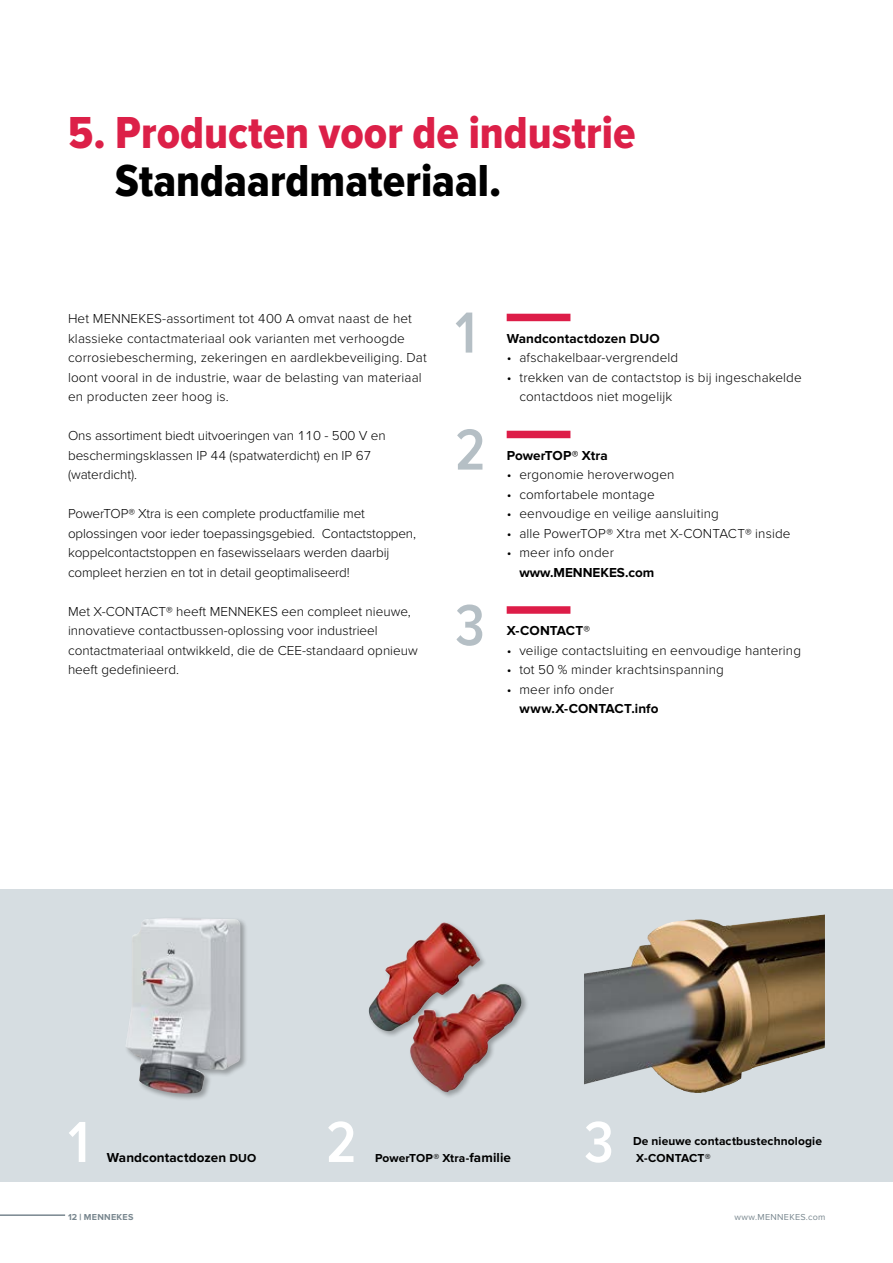
<style>
.page{position:relative;width:893px;height:1263px;background:#fff}
.page>*{position:absolute;margin:0;border:0;box-sizing:border-box;transform-origin:0 0}
.t1{font:600 60px "Proxima Nova Cond";color:#fff}
.t2{font:600 60px/117px "Proxima Nova Cond";color:#b5bfc5}
.t3{font:46.5px "Proxima Nova Cond Extrabld";color:#dc2048}
.t4{font:46.5px "Proxima Nova Cond Extrabld";color:#000}
.t5{font:300 13.5px/19.5px "Proxima Nova";letter-spacing:.005em;color:#000}
.t6{font:700 13.5px "Proxima Nova";letter-spacing:.005em;color:#000}
.t7{font:700 12px/16.5px "Proxima Nova";letter-spacing:.01em;color:#000}
.t8{font:9px "Proxima Nova";letter-spacing:.03em;color:#79878f}
.t9{font:700 9px "Proxima Nova";letter-spacing:.03em;color:#79878f}
.s1{font-size:12px}
.s2{font-size:13.5px}
.s3{font-family:"Proxima Nova Extrabld";font-weight:400}
</style>
<div class="page">
<hr style="left:0;top:1214px;width:65px;height:2px;background:#79878f">
<div style="left:0;top:889px;width:893px;height:292px;background:#d6dde1"></div>
<div style="left:125px;top:916px;width:123px;height:185px;background:#000;opacity:.3"></div>
<img style="left:126px;top:918px;width:114px;height:177px">
<div style="left:368px;top:921px;width:120px;height:117px;background:#000;opacity:.3"></div>
<img style="left:414px;top:922px;width:30px;height:22px">
<div style="left:409px;top:982px;width:120px;height:117px;background:#000;opacity:.3"></div>
<img style="left:488px;top:984px;width:15px;height:6px">
<img style="left:584px;top:914px;width:241px;height:179px">
<div style="left:507px;top:314px;width:63px;height:7px;background:#dd1d48"></div>
<div style="left:507px;top:431px;width:63px;height:7px;background:#dd1d48"></div>
<div style="left:507px;top:606px;width:63px;height:8px;background:#dd1d48"></div>
<h2 class="t3" style="left:68px;top:106px;width:569px">5. Producten voor de industrie</h2>
<h2 class="t4" style="left:115px;top:155px;width:388px">Standaardmateriaal.</h2>
<p class="t5" style="left:68px;top:309px;width:360px">Het MENNEKES-assortiment tot 400 A omvat naast de het klassieke contactmateriaal ook varianten met verhoogde corrosiebescherming, zekeringen en aardlekbeveiliging. Dat loont vooral in de industrie, waar de belasting van materiaal en producten zeer hoog is.</p>
<p class="t5" style="left:68px;top:426px;width:319px">Ons assortiment biedt uitvoeringen van 110 - 500 V en beschermingsklassen IP 44 (spatwaterdicht) en IP 67 (waterdicht).</p>
<p class="t5" style="left:68px;top:504px;width:350px">PowerTOP® Xtra is een complete productfamilie met oplossingen voor ieder toepassingsgebied. Contactstoppen, koppelcontactstoppen en fasewisselaars werden daarbij compleet herzien en tot in detail geoptimaliseerd!</p>
<p class="t5" style="left:68px;top:602px;width:351px">Met X-CONTACT® heeft MENNEKES een compleet nieuwe, innovatieve contactbussen-oplossing voor industrieel contactmateriaal ontwikkeld, die de CEE-standaard opnieuw heeft gedefinieerd.</p>
<h1 class="t2" style="left:455px;top:277px;width:32px">1<br>2</h1>
<h1 class="t2" style="left:455px;top:570px;width:31px">3</h1>
<p class="t6" style="left:507px;top:331px;width:155px">Wandcontactdozen DUO</p>
<p class="t5" style="left:507px;top:348px;width:173px">• afschakelbaar-vergrendeld</p>
<p class="t5" style="left:519px;top:368px;width:284px;text-indent:-13px">• trekken van de contactstop is bij ingeschakelde contactdoos niet mogelijk</p>
<p class="t6" style="left:507px;top:448px;width:103px">PowerTOP® Xtra</p>
<p class="t5" style="left:507px;top:465px;width:169px">• ergonomie heroverwogen</p>
<p class="t5" style="left:507px;top:485px;width:150px">• comfortabele montage</p>
<p class="t5" style="left:507px;top:504px;width:214px">• eenvoudige en veilige aansluiting</p>
<p class="t5" style="left:507px;top:524px;width:285px">• alle PowerTOP® Xtra met X-CONTACT® inside</p>
<p class="t5" style="left:507px;top:543px;width:109px">• meer info onder</p>
<p class="t6" style="left:519px;top:564px;width:137px">www.MENNEKES.com</p>
<p class="t6" style="left:507px;top:623px;width:85px">X-CONTACT®</p>
<p class="t5" style="left:507px;top:641px;width:296px">• veilige contactsluiting en eenvoudige hantering</p>
<p class="t5" style="left:507px;top:660px;width:219px">• tot 50 % minder krachtsinspanning</p>
<p class="t5" style="left:507px;top:680px;width:109px">• meer info onder</p>
<p class="t6" style="left:519px;top:701px;width:141px">www.X-CONTACT.info</p>
<h1 class="t1" style="left:68px;top:1109px;width:23px">1</h1>
<p class="t6" style="left:107px;top:1150px;width:151px">Wandcontactdozen <span class="s1">DUO</span></p>
<h1 class="t1" style="left:326px;top:1109px;width:32px">2</h1>
<p class="t7" style="left:375px;top:1150px;width:137px">PowerTOP® Xtra-<span class="s2">familie</span></p>
<h1 class="t1" style="left:584px;top:1109px;width:31px">3</h1>
<p class="t7" style="left:633px;top:1134px;width:191px">De nieuwe contactbustechnologie<br>X-CONTACT®</p>
<p class="t9" style="left:68px;top:1212px;width:67px">12 <span class="s3">|</span> MENNEKES</p>
<p class="t8" style="left:734px;top:1212px;width:93px">www.MENNEKES.com</p>
</div>
